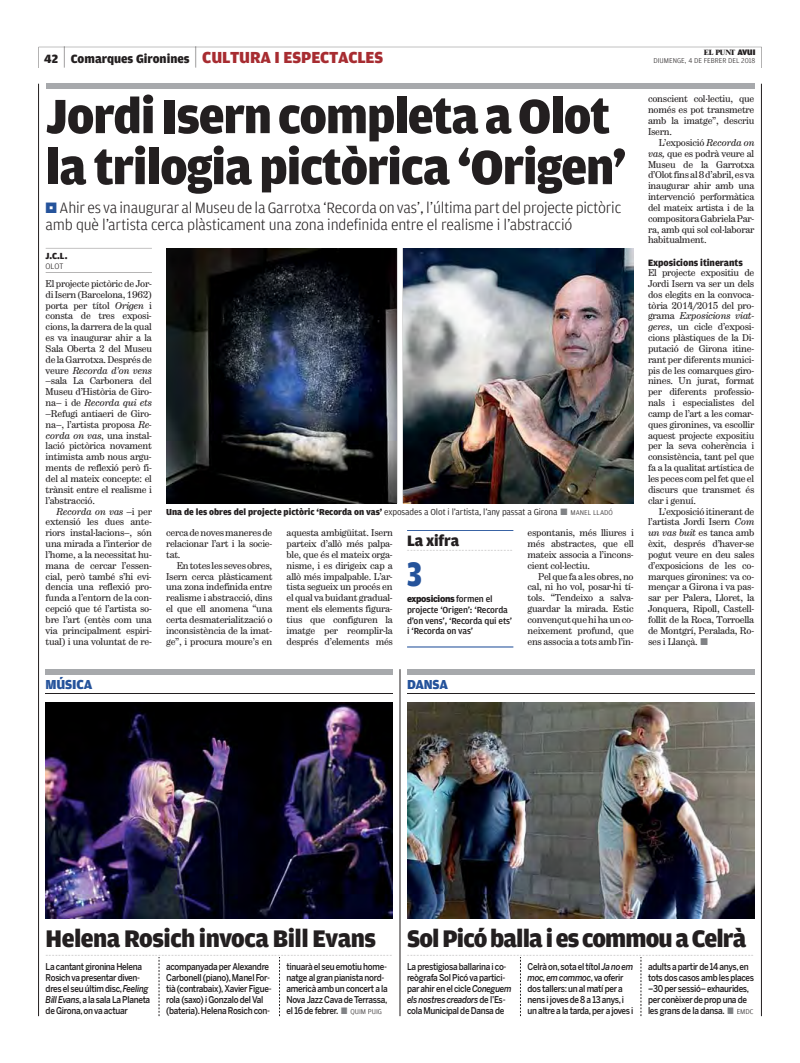
<style>
.page{position:relative;width:800px;height:1063px;background:#fff}
.page>*{position:absolute;margin:0;border:0;box-sizing:border-box;transform-origin:0 0}
.t1{font:900 51px/51px "Amplitude";letter-spacing:-.02em;color:#231f20}
.t2{font:900 36.2px "Amplitude";color:#25539b;scale:.82 1}
.t3{font:900 25.5px "Amplitude";letter-spacing:-.035em;color:#231f20}
.t4{font:300 15.9px/17px "Amplitude";letter-spacing:-.01em;color:#231f20}
.t5{font:900 15.9px "Amplitude";letter-spacing:-.015em;color:#231f20}
.t6{font:900 13.8px "Amplitude";letter-spacing:-.015em;color:#25539b}
.t7{font:900 12.8px "Amplitude";color:#231f20}
.t8{font:9.8px/10.8px "Hercules Text";letter-spacing:-.025em;color:#231f20;text-align:justify}
.t9{font:900 9.8px "Amplitude";letter-spacing:-.005em;color:#231f20}
.t10{font:500 9.4px/10.8px "Benton Sans";letter-spacing:-.035em;color:#231f20;scale:.87 1}
.t11{font:500 9.4px/10.9px "Amplitude";letter-spacing:-.01em;color:#231f20}
.t12{font:900 9.4px "Benton Sans";letter-spacing:-.035em;color:#231f20;scale:.91 1}
.t13{font:900 9.4px "Amplitude";color:#231f20}
.t14{font:900 9.2px "Amplitude";color:#231f20}
.t15{font:300 8.5px "Amplitude";color:#231f20}
.t16{font:300 7.4px "Amplitude";color:#231f20}
.t17{font:800 7.4px "Times LT Std";letter-spacing:-.04em;color:#231f20}
.t18{font:300 3.2px "Amplitude Wide";color:#231f20}
.s1{font-weight:300;font-size:26px}
.s2{font-size:17px;color:#a72c31}
.s3{font-family:"Amplitude";font-weight:900;font-size:8.5px}
.s4{font-style:italic}
.s5{font-weight:400}
.s6{color:#808285}
.s7{font-weight:300;font-size:7.4px}
.s8{font-family:"Amplitude";font-weight:500}
.s9{font-family:"Amplitude";font-weight:300;font-size:7.4px}
</style>
<div class="page">
<hr style="left:38px;top:84px;width:1px;height:932px;background:#231f20">
<hr style="left:761px;top:84px;width:1px;height:932px;background:#231f20">
<svg style="left:39px;top:47px;width:723px;height:21px"></svg>
<svg style="left:159px;top:957px;width:1px;height:59px"></svg>
<svg style="left:279px;top:957px;width:1px;height:59px"></svg>
<img style="left:46px;top:702px;width:347px;height:216px">
<div style="left:46px;top:669px;width:347px;height:6px;background:#a7a9ac"></div>
<hr style="left:46px;top:694px;width:347px;height:1px;background:#231f20">
<svg style="left:520px;top:957px;width:1px;height:59px"></svg>
<svg style="left:641px;top:957px;width:1px;height:59px"></svg>
<img style="left:407px;top:702px;width:347px;height:216px">
<div style="left:407px;top:669px;width:347px;height:6px;background:#a7a9ac"></div>
<hr style="left:407px;top:694px;width:347px;height:1px;background:#231f20">
<hr style="left:400px;top:669px;width:1px;height:347px;background:#231f20">
<div style="left:46px;top:84px;width:708px;height:5px;background:#a7a9ac"></div>
<svg style="left:46px;top:248px;width:106px;height:25px"></svg>
<img style="left:403px;top:248px;width:230px;height:255px">
<img style="left:166px;top:248px;width:231px;height:255px">
<svg style="left:407px;top:530px;width:106px;height:118px"></svg>
<hr style="left:407px;top:550px;width:106px;height:1px;background:#fff">
<h3 class="t7" style="left:44px;top:54px;width:341px">42 <span class="s1">|</span> Comarques Gironines <span class="s1">|</span> <span class="s2">CULTURA I ESPECTACLES</span></h3>
<p class="t17" style="left:704px;top:48px;width:53px">EL PUNT <span class="s3">AVUI</span></p>
<p class="t16" style="left:653px;top:57px;width:103px">DIUMENGE, 4 DE FEBRER DEL 2018</p>
<h1 class="t1" style="left:46px;top:94px;width:582px">Jordi Isern completa a Olot la trilogia pictòrica ‘Origen’</h1>
<h3 class="t4" style="left:46px;top:200px;width:577px;text-indent:14px">Ahir es va inaugurar al Museu de la Garrotxa ‘Recorda on vas’, l’última part del projecte pictòric amb què l’artista cerca plàsticament una zona indefinida entre el realisme i l’abstracció</h3>
<p class="t13" style="left:46px;top:252px;width:23px">J.C.L.</p>
<p class="t15" style="left:46px;top:262px;width:19px">OLOT</p>
<p class="t8" style="left:46px;top:279px;width:108px">El projecte pictòric de Jor&shy;di Isern (Barcelona, 1962) porta per títol <span class="s4">Origen</span> i consta de tres exposi&shy;cions, la darrera de la qual es va inaugurar ahir a la Sala Oberta 2 del Museu de la Garrotxa. Després de veure <span class="s4">Recorda d’on vens </span>–sala La Carbonera del Museu d’Història de Giro&shy;na– i de <span class="s4">Recorda qui ets </span>–Refugi antiaeri de Giro&shy;na–, l’artista proposa <span class="s4">Re&shy;corda on vas</span>, una instal&shy;lació pictòrica novament intimista amb nous argu&shy;ments de reflexió però fi&shy;del al mateix concepte: el trànsit entre el realisme i l’abstracció.</p>
<p class="t8" style="left:46px;top:506px;width:108px;text-indent:11px"><span class="s4">Recorda on vas</span> –i per extensió les dues ante&shy;riors instal·lacions–, són una mirada a l’interior de l’home, a la necessitat hu&shy;mana de cercar l’essen&shy;cial, però també s’hi evi&shy;dencia una reflexió pro&shy;funda a l’entorn de la con&shy;cepció que té l’artista so&shy;bre l’art (entès com una via principalment espiri&shy;tual) i una voluntat de re-</p>
<h3 class="t6" style="left:46px;top:679px;width:48px">MÚSICA</h3>
<p class="t14" style="left:166px;top:509px;width:448px">Una de les obres del projecte pictòric ‘Recorda on vas’ <span class="s5">exposades a Olot i l’artista, l’any passat a Girona</span> <span class="s6">■</span> <span class="s7">MANEL LLADÓ</span></p>
<p class="t8" style="left:166px;top:528px;width:108px">cerca de noves maneres de relacionar l’art i la socie&shy;tat.</p>
<p class="t8" style="left:166px;top:561px;width:108px;text-indent:11px">En totes les seves obres, Isern cerca plàsticament una zona indefinida entre realisme i abstracció, dins el que ell anomena “una certa desmaterialització o inconsistència de la imat&shy;ge”, i procura moure’s en</p>
<p class="t8" style="left:287px;top:528px;width:108px">aquesta ambigüitat. Isern parteix d’allò més palpa&shy;ble, que és el mateix orga&shy;nisme, i es dirigeix cap a allò més impalpable. L’ar&shy;tista segueix un procés en el qual va buidant gradual&shy;ment els elements figura&shy;tius que configuren la imatge per reomplir-la després d’elements més</p>
<p class="t8" style="left:528px;top:528px;width:108px">espontanis, més lliures i més abstractes, que ell mateix associa a l’incons&shy;cient col·lectiu.</p>
<h3 class="t5" style="left:407px;top:535px;width:54px">La xifra</h3>
<p class="t18" style="left:407px;top:548px;width:107px">—————————————————————————————————</p>
<h2 class="t2" style="left:407px;top:560px;width:19px">3</h2>
<p class="t12" style="left:407px;top:593px;width:96px">exposicions <span class="s8">formen el</span></p>
<p class="t11" style="left:407px;top:605px;width:107px">projecte ‘Origen’: ‘Recorda d’on vens’, ‘Recorda qui ets’ i ‘Recorda on vas’</p>
<p class="t8" style="left:528px;top:571px;width:108px;text-indent:11px">Pel que fa a les obres, no cal, ni ho vol, posar-hi tí&shy;tols. “Tendeixo a salva&shy;guardar la mirada. Estic convençut que hi ha un co&shy;neixement profund, que ens associa a tots amb l’in-</p>
<h3 class="t6" style="left:407px;top:679px;width:43px">DANSA</h3>
<p class="t8" style="left:648px;top:94px;width:108px">conscient col·lectiu, que només es pot transmetre amb la imatge”, descriu Isern.</p>
<p class="t8" style="left:648px;top:138px;width:108px;text-indent:11px">L’exposició <span class="s4">Recorda on vas,</span> que es podrà veure al Museu de la Garrotxa d’Olot fins al 8 d’abril, es va inaugurar ahir amb una intervenció performàtica del mateix artista i de la compositora Gabriela Par&shy;ra, amb qui sol col·laborar habitualment.</p>
<p class="t9" style="left:648px;top:259px;width:96px">Exposicions itinerants</p>
<p class="t8" style="left:648px;top:268px;width:108px">El projecte expositiu de Jordi Isern va ser un dels dos elegits en la convoca&shy;tòria 2014/2015 del pro&shy;grama <span class="s4">Exposicions viat&shy;geres</span>, un cicle d’exposi&shy;cions plàstiques de la Di&shy;putació de Girona itine&shy;rant per diferents munici&shy;pis de les comarques giro&shy;nines. Un jurat, format per diferents professio&shy;nals i especialistes del camp de l’art a les comar&shy;ques gironines, va escollir aquest projecte expositiu per la seva coherència i consistència, tant pel que fa a la qualitat artística de les peces com pel fet que el discurs que transmet és clar i genuí.</p>
<p class="t8" style="left:648px;top:506px;width:108px;text-indent:11px">L’exposició itinerant de l’artista Jordi Isern <span class="s4">Com un vas buit</span> es tanca amb èxit, després d’haver-se pogut veure en deu sales d’exposicions de les co&shy;marques gironines: va co&shy;mençar a Girona i va pas&shy;sar per Palera, Lloret, la Jonquera, Ripoll, Castell&shy;follit de la Roca, Torroella de Montgrí, Peralada, Ro&shy;ses i Llançà. <span class="s6">■</span></p>
<h3 class="t3" style="left:46px;top:928px;width:332px">Helena Rosich invoca Bill Evans</h3>
<h3 class="t3" style="left:407px;top:928px;width:341px">Sol Picó balla i es commou a Celrà</h3>
<p class="t18" style="left:46px;top:953px;width:348px">————————————————————————————————————————————————————————————————————————————————————————————————————————————</p>
<p class="t18" style="left:407px;top:953px;width:348px">————————————————————————————————————————————————————————————————————————————————————————————————————————————</p>
<p class="t10" style="left:46px;top:962px;width:122px">La cantant gironina Helena<br>Rosich va presentar diven&shy;dres el seu últim disc, <span class="s4">Feeling<br>Bill Evans</span>, a la sala La Planeta de Girona, on va actuar</p>
<p class="t10" style="left:166px;top:962px;width:123px">acompanyada per Alexandre<br>Carbonell (piano), Manel For&shy;tià (contrabaix), Xavier Figue&shy;rola (saxo) i Gonzalo del Val (bateria). Helena Rosich con-</p>
<p class="t10" style="left:287px;top:962px;width:118px">tinuarà el seu emotiu home&shy;natge al gran pianista nord&shy;americà amb un concert a la<br>Nova Jazz Cava de Terrassa, el 16 de febrer. <span class="s6">■</span> <span class="s9">QUIM PUIG</span></p>
<p class="t10" style="left:407px;top:962px;width:122px">La prestigiosa ballarina i co&shy;reògrafa Sol Picó va partici&shy;par ahir en el cicle <span class="s4">Coneguem els nostres creadors</span> de l’Es&shy;cola Municipal de Dansa de</p>
<p class="t10" style="left:528px;top:962px;width:123px">Celrà on, sota el títol <span class="s4">Ja no em moc, em commoc</span>, va oferir dos tallers: un al matí per a nens i joves de 8 a 13 anys, i un altre a la tarda, per a joves i</p>
<p class="t10" style="left:648px;top:962px;width:123px">adults a partir de 14 anys, en tots dos casos amb les places –30 per sessió– exhaurides, per conèixer de prop una de les grans de la dansa. <span class="s6">■</span> <span class="s9">EMDC</span></p>
</div>
